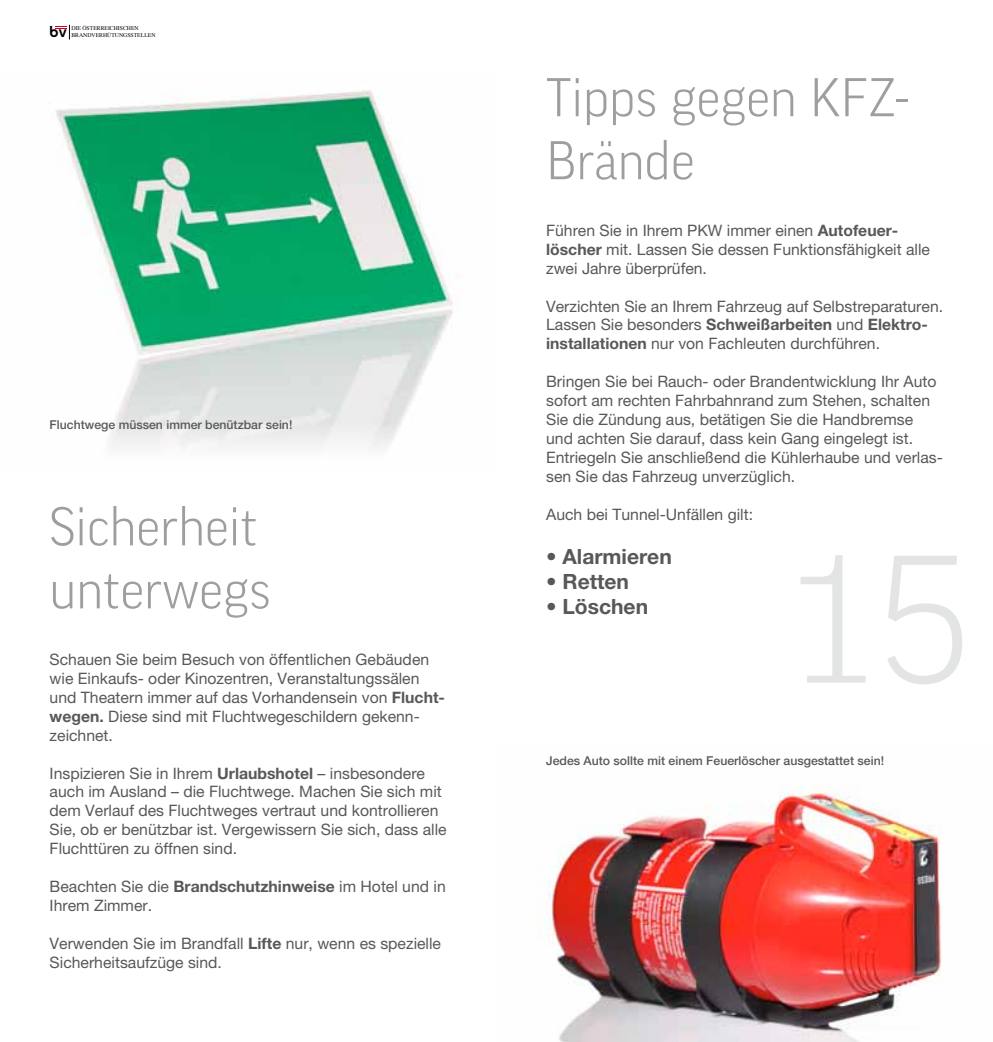
<style>
.page{position:relative;width:993px;height:1042px;background:#fff}
.page>*{position:absolute;margin:0;border:0;box-sizing:border-box;transform-origin:0 0}
.t1{font:300 175px "Good";color:#e3e4e4}
.t2{font:300 52.5px/63px "Good";color:#9c9e9f}
.t3{font:700 21px "Helvetica Neue LT Pro";color:#58585a}
.t4{font:15.75px/18.9px "Helvetica Neue LT Pro";color:#58585a}
.t5{font:14.88px "Chalet New York Nineteen Seventy";color:#000}
.t6{font:500 12.25px "Helvetica Neue LT Pro";color:#58585a}
.t7{font:5.77px/6.8px "Times";color:#000}
.s1{font-weight:700}
</style>
<div class="page">
<img style="left:538px;top:784px;width:403px;height:258px">
<img style="left:55px;top:90px;width:398px;height:359px">
<svg style="left:55px;top:25px;width:15px;height:15px"></svg>
<p class="t5" style="left:50px;top:23px;width:18px">bv</p>
<p class="t7" style="left:71px;top:24px;width:86px">DIE ÖSTERREICHISCHEN<br>BRANDVERHÜTUNGSSTELLEN</p>
<p class="t6" style="left:50px;top:417px;width:244px">Fluchtwege müssen immer benützbar sein!</p>
<h2 class="t2" style="left:50px;top:495px;width:222px">Sicherheit unterwegs</h2>
<p class="t4" style="left:50px;top:650px;width:397px">Schauen Sie beim Besuch von öffentlichen Gebäuden wie Einkaufs- oder Kinozentren, Veranstaltungssälen und Theatern immer auf das Vorhandensein von <span class="s1">Flucht&shy;wegen.</span> Diese sind mit Fluchtwegeschildern gekenn&shy;zeichnet.</p>
<p class="t4" style="left:50px;top:763px;width:398px">Inspizieren Sie in Ihrem <span class="s1">Urlaubshotel</span> – insbesondere auch im Ausland – die Fluchtwege. Machen Sie sich mit dem Verlauf des Fluchtweges vertraut und kontrollieren Sie, ob er benützbar ist. Vergewissern Sie sich, dass alle Fluchttüren zu öffnen sind.</p>
<p class="t4" style="left:50px;top:876px;width:397px">Beachten Sie die <span class="s1">Brandschutzhinweise</span> im Hotel und in<br>Ihrem Zimmer.</p>
<p class="t4" style="left:50px;top:933px;width:393px">Verwenden Sie im Brandfall <span class="s1">Lifte</span> nur, wenn es spezielle<br>Sicherheitsaufzüge sind.</p>
<h2 class="t2" style="left:546px;top:66px;width:364px">Tipps gegen KFZ-<br>Brände</h2>
<p class="t4" style="left:546px;top:221px;width:385px">Führen Sie in Ihrem PKW immer einen <span class="s1">Autofeuer&shy;löscher</span> mit. Lassen Sie dessen Funktionsfähigkeit alle zwei Jahre überprüfen.</p>
<p class="t4" style="left:546px;top:296px;width:398px">Verzichten Sie an Ihrem Fahrzeug auf Selbstreparaturen.<br>Lassen Sie besonders <span class="s1">Schweißarbeiten</span> und <span class="s1">Elektro&shy;installationen</span> nur von Fachleuten durchführen.</p>
<p class="t4" style="left:546px;top:372px;width:398px">Bringen Sie bei Rauch- oder Brandentwicklung Ihr Auto sofort am rechten Fahrbahnrand zum Stehen, schalten Sie die Zündung aus, betätigen Sie die Handbremse und achten Sie darauf, dass kein Gang eingelegt ist.<br>Entriegeln Sie anschließend die Kühlerhaube und verlas&shy;sen Sie das Fahrzeug unverzüglich.</p>
<p class="t4" style="left:546px;top:504px;width:208px">Auch bei Tunnel-Unfällen gilt:</p>
<h3 class="t3" style="left:546px;top:543px;width:127px">• Alarmieren</h3>
<h3 class="t3" style="left:546px;top:568px;width:84px">• Retten</h3>
<h3 class="t3" style="left:546px;top:593px;width:103px">• Löschen</h3>
<h1 class="t1" style="left:776px;top:525px;width:196px">15</h1>
<p class="t6" style="left:546px;top:754px;width:339px">Jedes Auto sollte mit einem Feuerlöscher ausgestattet sein!</p>
</div>
